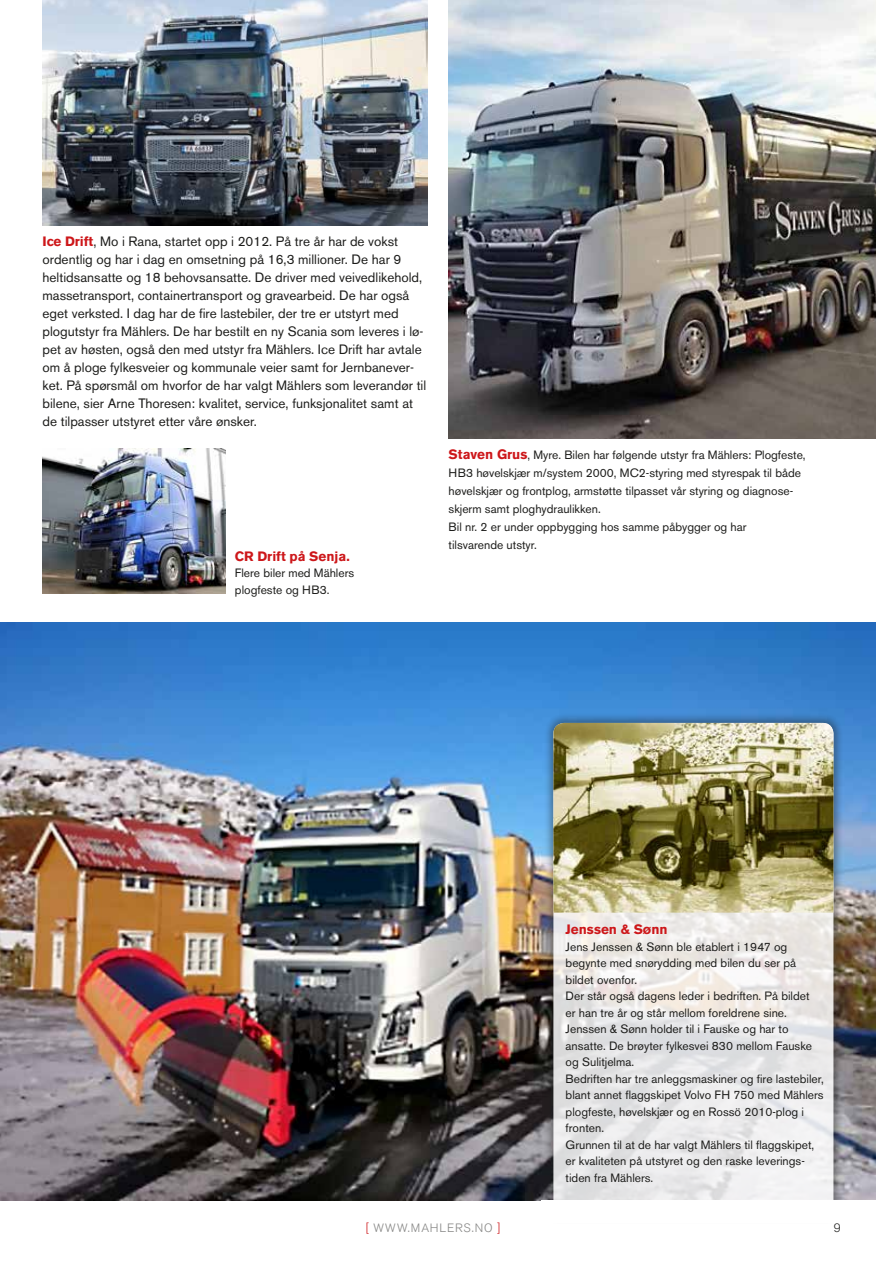
<style>
.page{position:relative;width:876px;height:1263px;background:#fff}
.page>*{position:absolute;margin:0;border:0;box-sizing:border-box;transform-origin:0 0}
.t1{font:13.5px/18px "Akzidenz Grotesk BE";color:#1d1d1b}
.t2{font:700 13.5px "Akzidenz Grotesk BE";color:#cd171a}
.t3{font:12px/16.5px "Akzidenz Grotesk BE";color:#1d1d1b}
.t4{font:300 12px "Akzidenz Grotesk BE";letter-spacing:.07em;color:#878786}
.t5{font:300 12px "Akzidenz Grotesk BE";color:#1d1d1b}
.s1{font-weight:700;color:#cd171a}
.s2{font-weight:700;font-size:13.5px;color:#cd171a}
.s3{color:#cd171a}
</style>
<div class="page">
<img style="left:448px;top:0;width:428px;height:439px">
<img style="left:0;top:622px;width:876px;height:578px">
<div style="left:544px;top:713px;width:299px;height:511px;background:#1d1d1b;opacity:.5"></div>
<svg style="left:553px;top:913px;width:280px;height:287px"></svg>
<img style="left:43px;top:449px;width:182px;height:144px">
<div style="left:541px;top:1200px;width:335px;height:22px;background:#fff"></div>
<img style="left:43px;top:0;width:384px;height:225px">
<img style="left:553px;top:723px;width:280px;height:190px">
<p class="t1" style="left:43px;top:233px;width:385px"><span class="s1">Ice Drift</span>, Mo i Rana, startet opp i 2012. På tre år har de vokst ordentlig og har i dag en omsetning på 16,3 millioner. De har 9 heltidsansatte og 18 behovsansatte. De driver med veivedlikehold, massetransport, containertransport og gravearbeid. De har også eget verksted. I dag har de fire lastebiler, der tre er utstyrt med plogutstyr fra Mählers. De har bestilt en ny Scania som leveres i lø&shy;pet av høsten, også den med utstyr fra Mählers. Ice Drift har avtale om å ploge fylkesveier og kommunale veier samt for Jernbanever&shy;ket. På spørsmål om hvorfor de har valgt Mählers som leverandør til bilene, sier Arne Thoresen: kvalitet, service, funksjonalitet samt at de tilpasser utstyret etter våre ønsker.</p>
<p class="t2" style="left:235px;top:550px;width:116px">CR Drift på Senja.</p>
<p class="t3" style="left:235px;top:566px;width:121px">Flere biler med Mählers plogfeste og HB3.</p>
<p class="t3" style="left:449px;top:447px;width:359px;line-height:18px"><span class="s2">Staven Grus</span>, Myre. Bilen har følgende utstyr fra Mählers: Plogfeste, HB3 høvelskjær m/system 2000, MC2-styring med styrespak til både høvelskjær og frontplog, armstøtte tilpasset vår styring og diagnose&shy;skjerm samt ploghydraulikken.<br>Bil nr. 2 er under oppbygging hos samme påbygger og har<br>tilsvarende utstyr.</p>
<p class="t2" style="left:566px;top:924px;width:104px">Jenssen &amp; Sønn</p>
<p class="t3" style="left:566px;top:939px;width:260px">Jens Jenssen &amp; Sønn ble etablert i 1947 og begynte med snørydding med bilen du ser på bildet ovenfor.<br>Der står også dagens leder i bedriften. På bildet<br>er han tre år og står mellom foreldrene sine.<br>Jenssen &amp; Sønn holder til i Fauske og har to ansatte. De brøyter fylkesvei 830 mellom Fauske og Sulitjelma.<br>Bedriften har tre anleggsmaskiner og fire lastebiler, blant annet flaggskipet Volvo FH 750 med Mählers plogfeste, høvelskjær og en Rossö 2010-plog i fronten.<br>Grunnen til at de har valgt Mählers til flaggskipet, er kvaliteten på utstyret og den raske leverings&shy;tiden fra Mählers.</p>
<p class="t4" style="left:366px;top:1220px;width:136px"><span class="s3">[</span> WWW.MAHLERS.NO <span class="s3">]</span></p>
<p class="t5" style="left:834px;top:1220px;width:8px">9</p>
</div>
